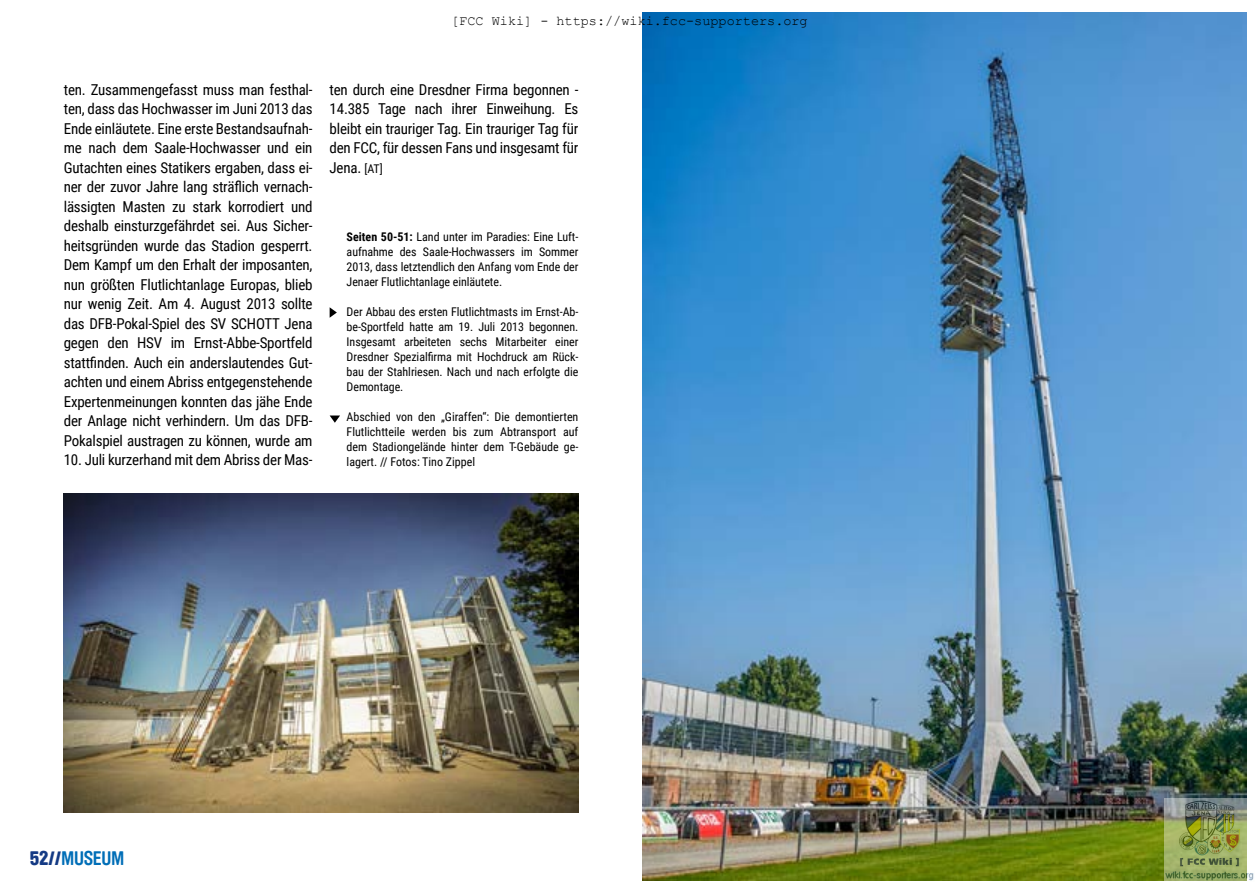
<style>
.page{position:relative;width:1259px;height:893px;background:#fff}
.page>*{position:absolute;margin:0;border:0;box-sizing:border-box;transform-origin:0 0}
.t1{font:700 19.5px "Brauer Neue";color:#006eb7}
.t2{font:15px/19.5px "Roboto Condensed";letter-spacing:-.015em;color:#000;text-align:justify}
.t3{font:13.5px "Courier New";color:#000}
.t4{font:12px/15px "Roboto Condensed";letter-spacing:-.005em;color:#000;text-align:justify}
.s1{font-size:12px}
.s2{font-weight:700}
.s3{font-weight:900;color:#143a84}
.s4{font-family:"Anton";font-weight:400;font-size:15.75px;color:#143a84}
</style>
<div class="page">
<img style="left:64px;top:493px;width:514px;height:319px">
<img style="left:642px;top:13px;width:604px;height:867px">
<svg style="left:330px;top:307px;width:7px;height:11px"></svg>
<svg style="left:330px;top:415px;width:10px;height:8px"></svg>
<img style="left:1164px;top:799px;width:90px;height:82px">
<p class="t3" style="left:451px;top:13px;width:358px">[FCC Wiki] - https://wiki.fcc-supporters.org</p>
<p class="t2" style="left:64px;top:79px;width:250px">ten. Zusammengefasst muss man festhal&shy;ten, dass das Hochwasser im Juni 2013 das Ende einläutete. Eine erste Bestandsaufnah&shy;me nach dem Saale-Hochwasser und ein Gutachten eines Statikers ergaben, dass ei&shy;ner der zuvor Jahre lang sträflich vernach&shy;lässigten Masten zu stark korrodiert und deshalb einsturzgefährdet sei. Aus Sicher&shy;heitsgründen wurde das Stadion gesperrt.<br>Dem Kampf um den Erhalt der imposanten, nun größten Flutlichtanlage Europas, blieb nur wenig Zeit. Am 4. August 2013 sollte das DFB-Pokal-Spiel des SV SCHOTT Jena gegen den HSV im Ernst-Abbe-Sportfeld stattfinden. Auch ein anderslautendes Gut&shy;achten und einem Abriss entgegenstehende Expertenmeinungen konnten das jähe Ende der Anlage nicht verhindern. Um das DFB-Pokalspiel austragen zu können, wurde am</p>
<p class="t2" style="left:64px;top:450px;width:250px">10. Juli kurzerhand mit dem Abriss der Mas-</p>
<p class="t2" style="left:330px;top:79px;width:250px">ten durch eine Dresdner Firma begonnen - 14.385 Tage nach ihrer Einweihung. Es bleibt ein trauriger Tag. Ein trauriger Tag für den FCC, für dessen Fans und insgesamt für Jena. <span class="s1">[AT]</span></p>
<p class="t4" style="left:347px;top:228px;width:233px"><span class="s2">Seiten 50-51:</span> Land unter im Paradies: Eine Luft&shy;aufnahme des Saale-Hochwassers im Sommer 2013, dass letztendlich den Anfang vom Ende der Jenaer Flutlichtanlage einläutete.</p>
<p class="t4" style="left:347px;top:303px;width:233px">Der Abbau des ersten Flutlichtmasts im Ernst-Ab&shy;be-Sportfeld hatte am 19. Juli 2013 begonnen.<br>Insgesamt arbeiteten sechs Mitarbeiter einer Dresdner Spezialfirma mit Hochdruck am Rück&shy;bau der Stahlriesen. Nach und nach erfolgte die Demontage.</p>
<p class="t4" style="left:347px;top:408px;width:233px">Abschied von den „Giraffen“: Die demontierten Flutlichtteile werden bis zum Abtransport auf dem Stadiongelände hinter dem T-Gebäude ge&shy;lagert. // Fotos: Tino Zippel</p>
<h1 class="t1" style="left:30px;top:847px;width:56px"><span class="s3">52</span><span class="s4">//</span>MUSEUM</h1>
</div>
